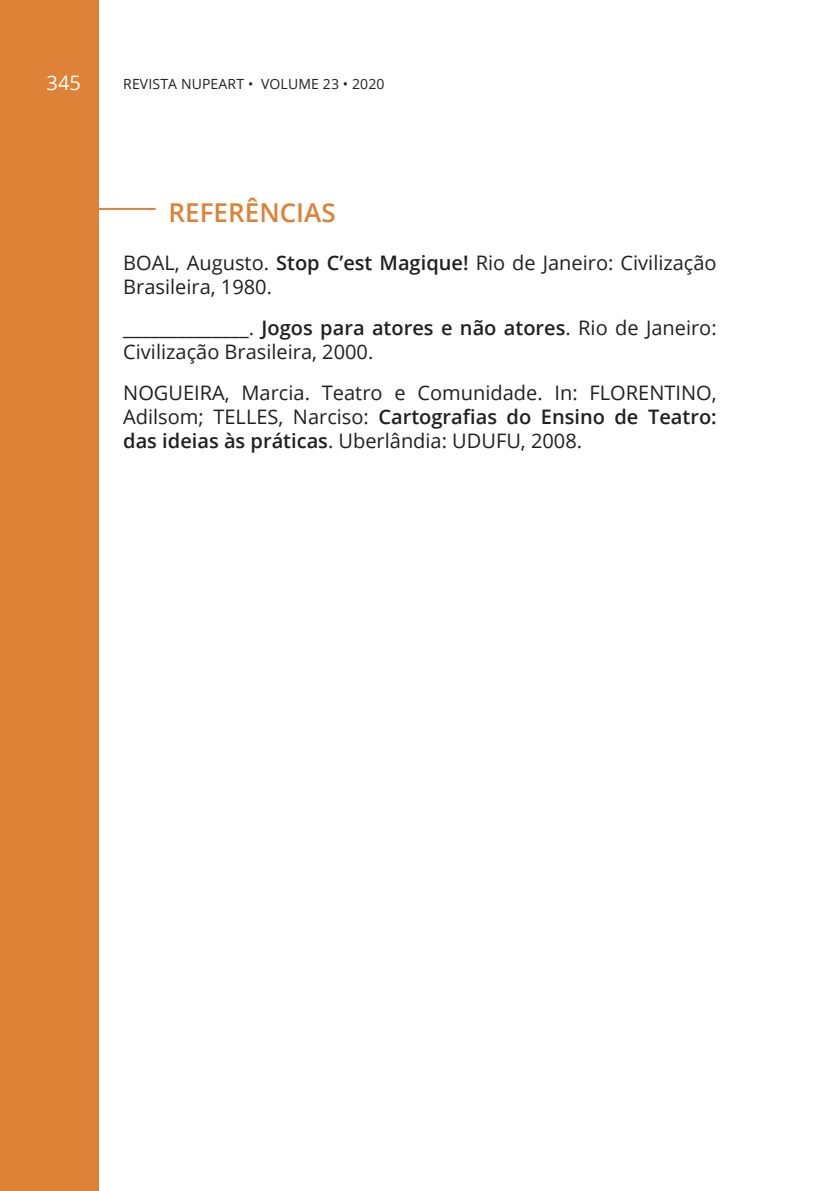
<style>
.page{position:relative;width:840px;height:1191px;background:#fff}
.page>*{position:absolute;margin:0;border:0;box-sizing:border-box;transform-origin:0 0}
.t1{font:600 26px "Open Sans";color:#dd8236}
.t2{font:20px/24px "Open Sans";color:#231f20}
.t3{font:20px "Open Sans";color:#fff}
.t4{font:14px "Open Sans";letter-spacing:.01em;color:#231f20}
.s1{font-weight:600}
</style>
<div class="page">
<div style="left:0;top:0;width:99px;height:1191px;background:#dd8236"></div>
<hr style="left:0;top:208px;width:155px;height:2px;background:#dd8236">
<p class="t3" style="left:47px;top:69px;width:36px">345</p>
<p class="t4" style="left:123px;top:74px;width:263px">REVISTA NUPEART • VOLUME 23 • 2020</p>
<h1 class="t1" style="left:168px;top:195px;width:168px">REFERÊNCIAS</h1>
<p class="t2" style="left:123px;top:250px;width:594px">BOAL, Augusto. <span class="s1">Stop C’est Magique!</span> Rio de Janeiro: Civilização<br>Brasileira, 1980.</p>
<p class="t2" style="left:123px;top:315px;width:594px">______________. <span class="s1">Jogos para atores e não atores</span>. Rio de Janeiro:<br>Civilização Brasileira, 2000.</p>
<p class="t2" style="left:123px;top:380px;width:594px;text-align:justify">NOGUEIRA, Marcia. Teatro e Comunidade. In: FLORENTINO, Adilsom; TELLES, Narciso: <span class="s1">Cartografias do Ensino de Teatro: das ideias às práticas</span>. Uberlândia: UDUFU, 2008.</p>
</div>
